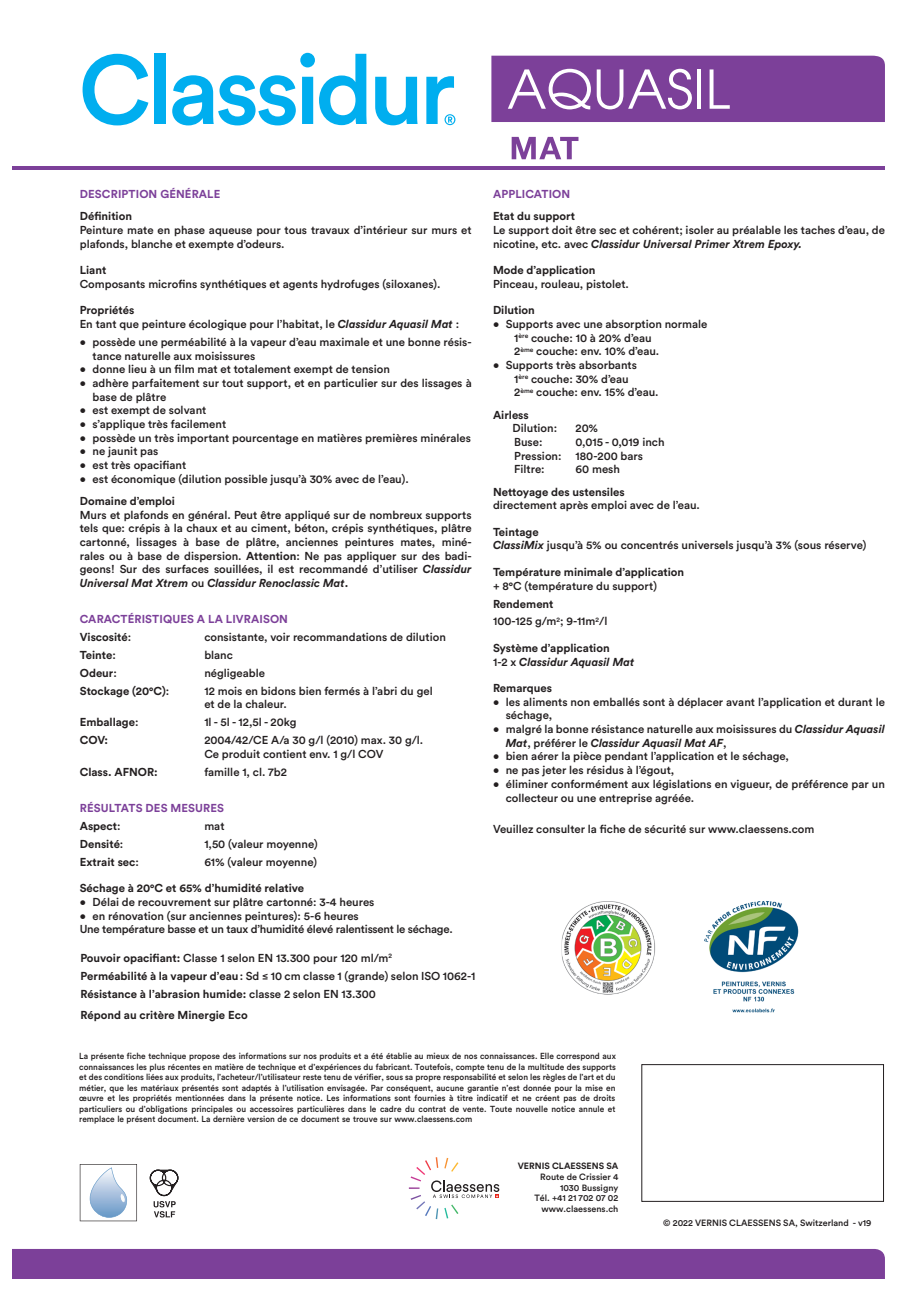
<style>
.page{position:relative;width:919px;height:1289px;background:#fff}
.page>*{position:absolute;margin:0;border:0;box-sizing:border-box;transform-origin:0 0}
.t1{font:500 11.4px/13.6px "Circular Std";color:#231f20}
.t2{font:700 11.4px/13.6px "Circular Std";color:#231f20}
.t3{font:500 11.4px/13.6px "Circular Std";letter-spacing:-.02em;color:#231f20}
.t4{font:700 11.4px/18px "Circular Std";letter-spacing:.01em;color:#7c4099}
.t5{font:500 9px/10.8px "Circular Std";color:#231f20;text-align:right}
.t6{font:700 9px "Circular Std";color:#231f20}
.t7{font:500 8.7px/10.5px "Circular Std";color:#231f20;text-align:justify;scale:.95 1}
.s1{font-weight:700}
.s2{font-weight:700;font-style:italic}
.s3{color:#231f20}
.s4{font-weight:500;color:#231f20}
.s5{font-weight:500}
.s6{font-style:italic}
</style>
<div class="page">
<svg style="left:150px;top:1169px;width:28px;height:48px"></svg>
<div style="left:641px;top:1064px;width:242px;height:137px;border:1px solid #231f20"></div>
<hr style="left:13px;top:166px;width:871px;height:4px;background:#7c4099">
<svg style="left:491px;top:56px;width:393px;height:66px;background:#8852a2"></svg>
<svg style="left:511px;top:137px;width:67px;height:22px"></svg>
<svg style="left:80px;top:1164px;width:57px;height:57px"></svg>
<svg style="left:409px;top:1157px;width:90px;height:62px"></svg>
<div style="left:13px;top:1249px;width:871px;height:29px;background:#7c4099"></div>
<svg style="left:83px;top:54px;width:65px;height:71px"></svg>
<div style="left:154px;top:54px;width:11px;height:70px;background:#00aeef"></div>
<svg style="left:172px;top:53px;width:195px;height:72px"></svg>
<svg style="left:375px;top:77px;width:42px;height:48px"></svg>
<svg style="left:426px;top:76px;width:29px;height:49px"></svg>
<img style="left:704px;top:901px;width:94px;height:112px">
<img style="left:561px;top:901px;width:95px;height:94px">
<p class="t4" style="left:80px;top:185px;width:142px">DESCRIPTION GÉNÉRALE</p>
<p class="t2" style="left:80px;top:209px;width:54px">Définition</p>
<p class="t1" style="left:80px;top:223px;width:393px">Peinture mate en phase aqueuse pour tous travaux d’intérieur sur murs et plafonds, blanche et exempte d’odeurs.</p>
<p class="t2" style="left:80px;top:263px;width:28px">Liant</p>
<p class="t1" style="left:80px;top:277px;width:362px">Composants microfins synthétiques et agents hydrofuges (siloxanes).</p>
<p class="t1" style="left:80px;top:303px;width:381px"><span class="s1">Propriétés<br></span>En tant que peinture écologique pour l’habitat, le <span class="s2">Classidur Aquasil Mat</span> :</p>
<p class="t1" style="left:92px;top:335px;width:380px;text-indent:-13px">• possède une perméabilité à la vapeur d’eau maximale et une bonne résis&shy;tance naturelle aux moisissures</p>
<p class="t1" style="left:80px;top:362px;width:311px">• donne lieu à un film mat et totalement exempt de tension</p>
<p class="t1" style="left:92px;top:376px;width:380px;text-indent:-13px">• adhère parfaitement sur tout support, et en particulier sur des lissages à base de plâtre</p>
<p class="t1" style="left:80px;top:403px;width:128px">• est exempt de solvant</p>
<p class="t1" style="left:80px;top:417px;width:148px">• s’applique très facilement</p>
<p class="t1" style="left:80px;top:431px;width:393px">• possède un très important pourcentage en matières premières minérales</p>
<p class="t1" style="left:80px;top:444px;width:80px">• ne jaunit pas</p>
<p class="t1" style="left:80px;top:458px;width:108px">• est très opacifiant</p>
<p class="t1" style="left:80px;top:472px;width:330px">• est économique (dilution possible jusqu’à 30% avec de l’eau).</p>
<p class="t2" style="left:80px;top:494px;width:97px">Domaine d’emploi</p>
<p class="t1" style="left:80px;top:507px;width:393px;text-align:justify">Murs et plafonds en général. Peut être appliqué sur de nombreux supports tels que: crépis à la chaux et au ciment, béton, crépis synthétiques, plâtre cartonné, lissages à base de plâtre, anciennes peintures mates, miné&shy;rales ou à base de dispersion. <span class="s1">Attention</span>: Ne pas appliquer sur des badi&shy;geons! Sur des surfaces souillées, il est recommandé d’utiliser <span class="s2">Classidur Universal Mat Xtrem</span> ou <span class="s2">Classidur Renoclassic Mat</span><span class="s1">.</span></p>
<p class="t4" style="left:80px;top:609px;width:210px">CARACTÉRISTIQUES A LA LIVRAISON<br><span class="s3">Viscosité</span><span class="s4">:</span></p>
<p class="t1" style="left:204px;top:630px;width:243px">consistante, voir recommandations de dilution</p>
<p class="t2" style="left:80px;top:648px;width:38px">Teinte<span class="s5">:</span></p>
<p class="t1" style="left:204px;top:648px;width:30px">blanc</p>
<p class="t2" style="left:80px;top:665px;width:39px">Odeur<span class="s5">:</span></p>
<p class="t1" style="left:204px;top:665px;width:62px">négligeable</p>
<p class="t2" style="left:80px;top:683px;width:91px">Stockage (20°C)<span class="s5">:</span></p>
<p class="t1" style="left:204px;top:683px;width:230px">12 mois en bidons bien fermés à l’abri du gel et de la chaleur.</p>
<p class="t2" style="left:80px;top:715px;width:60px">Emballage<span class="s5">:</span></p>
<p class="t1" style="left:204px;top:715px;width:94px">1l - 5l - 12,5l - 20kg</p>
<p class="t2" style="left:80px;top:733px;width:30px">COV:</p>
<p class="t1" style="left:204px;top:733px;width:220px">2004/42/CE A/a 30 g/l (2010) max. 30 g/l.<br>Ce produit contient env. 1 g/l COV</p>
<p class="t2" style="left:80px;top:765px;width:79px">Class. AFNOR:</p>
<p class="t1" style="left:204px;top:765px;width:84px">famille 1, cl. 7b2</p>
<p class="t4" style="left:80px;top:798px;width:146px">RÉSULTATS DES MESURES<br><span class="s3">Aspect</span><span class="s4">:</span></p>
<p class="t1" style="left:204px;top:818px;width:22px">mat</p>
<p class="t4" style="left:493px;top:185px;width:79px">APPLICATION</p>
<p class="t2" style="left:493px;top:209px;width:84px">Etat du support</p>
<p class="t1" style="left:493px;top:223px;width:393px">Le support doit être sec et cohérent; isoler au préalable les taches d’eau, de nicotine, etc. avec <span class="s2">Classidur Universal Primer Xtrem Epoxy.</span></p>
<p class="t2" style="left:493px;top:263px;width:104px">Mode d’application</p>
<p class="t1" style="left:493px;top:277px;width:137px">Pinceau, rouleau, pistolet.</p>
<p class="t2" style="left:493px;top:303px;width:43px">Dilution</p>
<p class="t1" style="left:514px;top:317px;width:195px;text-indent:-21px">• Supports avec une absorption normale<br>1<sup>ère</sup> couche: 10 à 20% d’eau<br>2<sup>ème</sup> couche: env. 10% d’eau.</p>
<p class="t1" style="left:514px;top:358px;width:146px;text-indent:-21px">• Supports très absorbants<br>1<sup>ère</sup> couche: 30% d’eau<br>2<sup>ème</sup> couche: env. 15% d’eau.</p>
<p class="t2" style="left:493px;top:407px;width:37px">Airless</p>
<p class="t1" style="left:512px;top:421px;width:46px">Dilution:</p>
<p class="t1" style="left:575px;top:421px;width:24px">20%</p>
<p class="t1" style="left:514px;top:435px;width:30px">Buse:</p>
<p class="t1" style="left:514px;top:435px;width:152px;text-indent:61px">0,015 - 0,019 inch<br>Pression: 180-200 bars<br>Filtre:</p>
<p class="t1" style="left:575px;top:462px;width:46px">60 mesh</p>
<p class="t2" style="left:493px;top:484px;width:133px">Nettoyage des ustensiles</p>
<p class="t1" style="left:493px;top:498px;width:208px">directement après emploi avec de l’eau.</p>
<p class="t1" style="left:493px;top:524px;width:375px"><span class="s1">Teintage<br></span><span class="s2">ClassiMix</span> jusqu’à 5% ou concentrés universels jusqu’à 3% (sous réserve)</p>
<p class="t2" style="left:493px;top:565px;width:193px">Température minimale d’application</p>
<p class="t1" style="left:493px;top:578px;width:165px">+ 8°C (température du support)</p>
<p class="t1" style="left:493px;top:594px;width:116px;line-height:18px"><span class="s1">Rendement<br></span>100-125 g/m<sup>2</sup>; 9-11m<sup>2</sup>/l</p>
<p class="t2" style="left:493px;top:640px;width:143px">Système d’application<br><span class="s5">1-2 x</span> <span class="s6">Classidur Aquasil Mat</span></p>
<p class="t2" style="left:493px;top:681px;width:61px">Remarques</p>
<p class="t1" style="left:505px;top:694px;width:380px;text-indent:-13px">• les aliments non emballés sont à déplacer avant l’application et durant le séchage,</p>
<p class="t1" style="left:505px;top:722px;width:380px;text-indent:-13px">• malgré la bonne résistance naturelle aux moisissures du <span class="s2">Classidur Aquasil<br>Mat</span>, préférer le <span class="s2">Classidur Aquasil Mat AF</span>,</p>
<p class="t1" style="left:493px;top:749px;width:297px">• bien aérer la pièce pendant l’application et le séchage,</p>
<p class="t1" style="left:493px;top:763px;width:183px">• ne pas jeter les résidus à l’égout,</p>
<p class="t1" style="left:505px;top:776px;width:380px;text-indent:-13px">• éliminer conformément aux législations en vigueur, de préférence par un collecteur ou une entreprise agréée.</p>
<p class="t1" style="left:493px;top:822px;width:323px">Veuillez consulter la fiche de sécurité sur www.claessens.com</p>
<p class="t2" style="left:80px;top:836px;width:45px">Densité<span class="s5">:</span></p>
<p class="t1" style="left:204px;top:836px;width:115px">1,50 (valeur moyenne)</p>
<p class="t2" style="left:80px;top:854px;width:61px">Extrait sec<span class="s5">:</span></p>
<p class="t1" style="left:204px;top:854px;width:114px">61% (valeur moyenne)</p>
<p class="t2" style="left:80px;top:881px;width:226px">Séchage à 20°C et 65% d’humidité relative</p>
<p class="t1" style="left:80px;top:894px;width:296px">• Délai de recouvrement sur plâtre cartonné: 3-4 heures</p>
<p class="t3" style="left:80px;top:908px;width:374px">• en rénovation (sur anciennes peintures): 5-6 heures<br>Une température basse et un taux d’humidité élevé ralentissent le séchage.</p>
<p class="t1" style="left:80px;top:948px;width:396px;line-height:18px"><span class="s1">Pouvoir opacifiant:</span> Classe 1 selon EN 13.300 pour 120 ml/m<sup>2<br></sup><span class="s1">Perméabilité à la vapeur d’eau</span>: Sd ≤ 10 cm classe 1 (grande) selon ISO 1062-1<br><span class="s1">Résistance à l’abrasion humide:</span> classe 2 selon EN 13.300</p>
<p class="t2" style="left:80px;top:1007px;width:169px">Répond au critère Minergie Eco</p>
<p class="t7" style="left:79px;top:1050px;width:566px">La présente fiche technique propose des informations sur nos produits et a été établie au mieux de nos connaissances. Elle correspond aux connaissances les plus récentes en matière de technique et d’expériences du fabricant. Toutefois, compte tenu de la multitude des supports et des conditions liées aux produits, l’acheteur/l’utilisateur reste tenu de vérifier, sous sa propre responsabilité et selon les règles de l’art et du métier, que les matériaux présentés sont adaptés à l’utilisation envisagée. Par conséquent, aucune garantie n’est donnée pour la mise en œuvre et les propriétés mentionnées dans la présente notice. Les informations sont fournies à titre indicatif et ne créent pas de droits particuliers ou d’obligations principales ou accessoires particulières dans le cadre du contrat de vente. Toute nouvelle notice annule et remplace le présent document. La dernière version de ce document se trouve sur www.claessens.com</p>
<p class="t6" style="left:517px;top:1159px;width:102px">VERNIS CLAESSENS SA</p>
<p class="t5" style="left:534px;top:1170px;width:85px">Route de Crissier 4<br>1030 Bussigny<br>Tél. +41 21 702 07 02 www.claessens.ch</p>
<p class="t5" style="left:663px;top:1217px;width:209px">© 2022 VERNIS CLAESSENS SA, Switzerland - v19</p>
</div>
